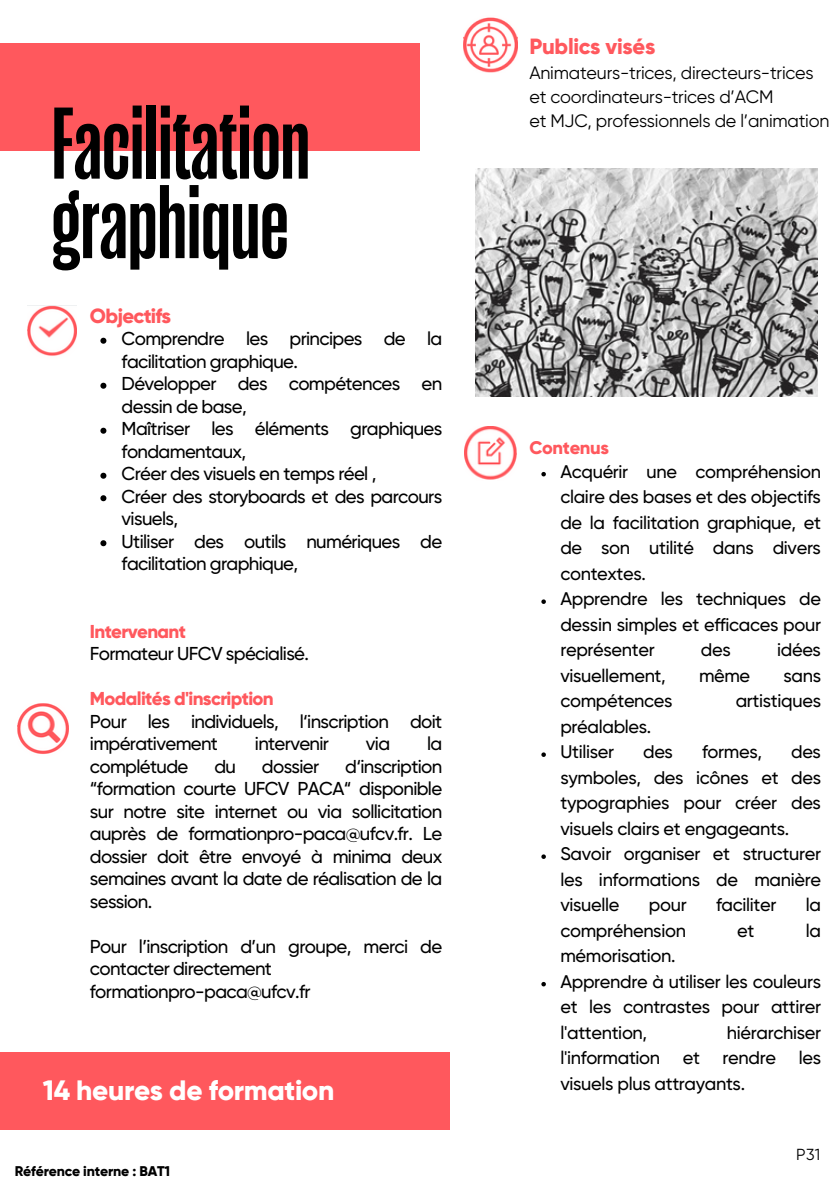
<style>
.page{position:relative;width:839px;height:1191px;background:#fff}
.page>*{position:absolute;margin:0;border:0;box-sizing:border-box;transform-origin:0 0}
.t1{font:600 100px/79.6px "Seriguela";color:#000}
.t2{font:800 28px "Gilroy";letter-spacing:-.015em;color:#fff}
.t3{font:800 22px "Gilroy";letter-spacing:-.015em;color:#ff585d}
.t4{font:800 20.6px "Gilroy";letter-spacing:-.035em;color:#ff585d}
.t5{font:500 18.6px/22.4px "Gilroy";letter-spacing:-.035em;color:#000}
.t6{font:500 18.2px/25.6px "Gilroy";letter-spacing:-.02em;color:#000;text-align:justify}
.t7{font:800 18.2px "Gilroy";letter-spacing:-.02em;color:#ff585d}
.t8{font:18px/24px "Gilroy";letter-spacing:-.015em;color:#000}
.t9{font:16px "Gilroy";color:#000}
.t10{font:800 14px "Gilroy";letter-spacing:-.015em;color:#000}
.s1{font-weight:800;color:#ff585d}
</style>
<div class="page">
<div style="left:0;top:43px;width:419px;height:108px;background:#ff585d"></div>
<img style="left:475px;top:168px;width:342px;height:228px">
<img style="left:463px;top:17px;width:54px;height:55px">
<img style="left:464px;top:426px;width:52px;height:54px">
<svg style="left:100px;top:338px;width:6px;height:6px"></svg>
<svg style="left:100px;top:383px;width:6px;height:6px"></svg>
<svg style="left:100px;top:428px;width:6px;height:6px"></svg>
<svg style="left:100px;top:473px;width:6px;height:6px"></svg>
<svg style="left:100px;top:495px;width:6px;height:6px"></svg>
<svg style="left:100px;top:540px;width:6px;height:6px"></svg>
<img style="left:27px;top:305px;width:50px;height:51px">
<img style="left:17px;top:703px;width:51px;height:51px">
<svg style="left:541px;top:472px;width:5px;height:4px"></svg>
<svg style="left:541px;top:599px;width:5px;height:5px"></svg>
<svg style="left:541px;top:752px;width:5px;height:5px"></svg>
<svg style="left:541px;top:854px;width:5px;height:5px"></svg>
<svg style="left:541px;top:982px;width:5px;height:4px"></svg>
<div style="left:0;top:1053px;width:449px;height:77px;background:#ff585d"></div>
<p class="t1" style="left:52px;top:100px;width:260px">Facilitation graphique</p>
<h3 class="t4" style="left:90px;top:303px;width:83px">Objectifs</h3>
<p class="t5" style="left:122px;top:328px;width:322px">Comprendre les principes de la facilitation graphique.</p>
<p class="t5" style="left:122px;top:373px;width:322px">Développer des compétences en dessin de base,</p>
<p class="t5" style="left:122px;top:418px;width:322px">Maîtriser les éléments graphiques fondamentaux,</p>
<p class="t5" style="left:122px;top:463px;width:256px">Créer des visuels en temps réel ,</p>
<p class="t5" style="left:122px;top:485px;width:322px">Créer des storyboards et des parcours visuels,</p>
<p class="t5" style="left:122px;top:530px;width:322px">Utiliser des outils numériques de facilitation graphique,</p>
<h3 class="t5" style="left:90px;top:620px;width:220px"><span class="s1">Intervenant<br></span>Formateur UFCV spécialisé.</h3>
<h3 class="t5" style="left:90px;top:688px;width:354px"><span class="s1">Modalités d'inscription<br></span>Pour les individuels, l‘inscription doit impérativement</h3>
<h3 class="t5" style="left:255px;top:733px;width:76px">intervenir</h3>
<h3 class="t5" style="left:366px;top:733px;width:26px">via</h3>
<h3 class="t5" style="left:427px;top:733px;width:17px">la</h3>
<h3 class="t5" style="left:90px;top:755px;width:100px">complétude</h3>
<h3 class="t5" style="left:214px;top:755px;width:23px">du</h3>
<h3 class="t5" style="left:262px;top:755px;width:59px">dossier</h3>
<h3 class="t5" style="left:90px;top:755px;width:354px;text-align:justify;text-indent:255px">d‘inscription “formation courte UFCV PACA“ disponible sur notre site internet ou via sollicitation auprès de formationpro-paca@ufcv.fr. Le dossier doit être envoyé à minima deux semaines avant la date de réalisation de la session.</h3>
<h3 class="t5" style="left:90px;top:935px;width:354px">Pour l’inscription d’un groupe, merci de contacter directement formationpro-paca@ufcv.fr</h3>
<p class="t2" style="left:43px;top:1073px;width:293px">14 heures de formation</p>
<p class="t10" style="left:15px;top:1162px;width:157px">Référence interne : BAT1</p>
<p class="t3" style="left:529px;top:33px;width:127px">Publics visés</p>
<p class="t8" style="left:529px;top:61px;width:301px">Animateurs-trices, directeurs-trices et coordinateurs-trices d’ACM<br>et MJC, professionnels de l’animation</p>
<h6 class="t7" style="left:529px;top:437px;width:81px">Contenus</h6>
<p class="t6" style="left:560px;top:459px;width:262px">Acquérir une compréhension claire des bases et des objectifs de la facilitation graphique, et de son utilité dans divers contextes.</p>
<p class="t6" style="left:560px;top:586px;width:262px">Apprendre les techniques de dessin simples et efficaces pour représenter</p>
<p class="t6" style="left:701px;top:637px;width:31px">des</p>
<p class="t6" style="left:777px;top:637px;width:45px">idées</p>
<p class="t6" style="left:560px;top:663px;width:107px">visuellement,</p>
<p class="t6" style="left:699px;top:663px;width:53px">même</p>
<p class="t6" style="left:783px;top:663px;width:39px">sans</p>
<p class="t6" style="left:560px;top:688px;width:114px">compétences</p>
<p class="t6" style="left:735px;top:688px;width:87px">artistiques</p>
<p class="t6" style="left:560px;top:714px;width:92px">préalables.</p>
<h5 class="t6" style="left:560px;top:739px;width:55px">Utiliser</h5>
<h5 class="t6" style="left:643px;top:739px;width:31px">des</h5>
<h5 class="t6" style="left:702px;top:739px;width:61px">formes,</h5>
<h5 class="t6" style="left:560px;top:739px;width:262px;text-indent:231px">des symboles, des icônes et des typographies pour créer des visuels clairs et engageants.</h5>
<p class="t6" style="left:560px;top:841px;width:262px">Savoir organiser et structurer les informations de manière visuelle</p>
<p class="t6" style="left:649px;top:892px;width:39px">pour</p>
<p class="t6" style="left:716px;top:892px;width:62px">faciliter</p>
<p class="t6" style="left:805px;top:892px;width:17px">la</p>
<p class="t6" style="left:560px;top:918px;width:127px">compréhension</p>
<p class="t6" style="left:737px;top:918px;width:19px">et</p>
<p class="t6" style="left:805px;top:918px;width:17px">la</p>
<p class="t6" style="left:560px;top:943px;width:117px">mémorisation.</p>
<p class="t6" style="left:560px;top:969px;width:262px">Apprendre à utiliser les couleurs et les contrastes pour attirer l'attention,</p>
<p class="t6" style="left:560px;top:1020px;width:262px;text-indent:166px">hiérarchiser l'information et rendre les visuels plus attrayants.</p>
<p class="t9" style="left:796px;top:1145px;width:26px">P31</p>
</div>
